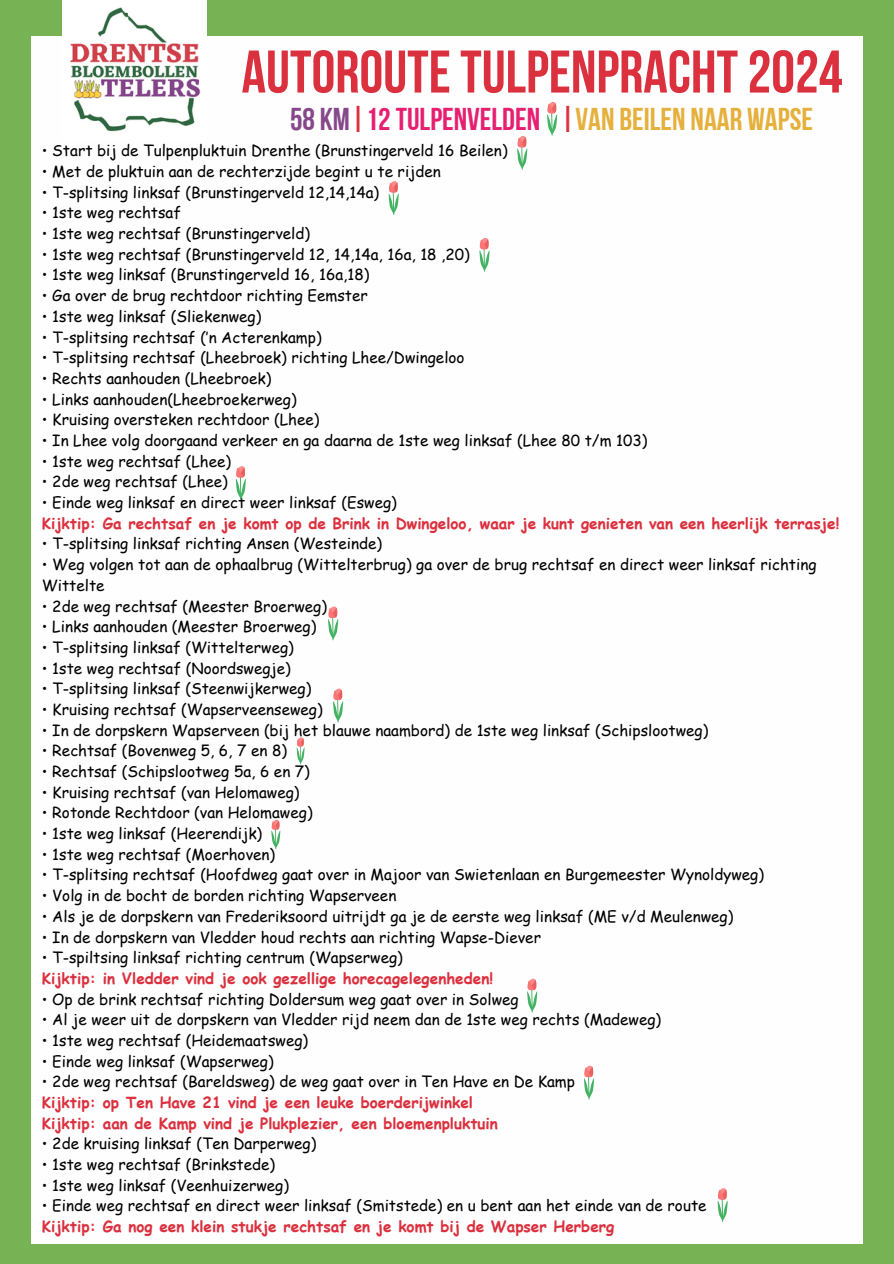
<style>
.page{position:relative;width:894px;height:1264px;background:#fff}
.page>*{position:absolute;margin:0;border:0;box-sizing:border-box;transform-origin:0 0}
.t1{font:60px "Bebas Neue Cyrillic";color:#db303e}
.t2{font:31.5px "Bebas Neue Cyrillic";color:#e5b03c}
.t3{font:15.3px/20.7px "Comic Sans MS";color:#000}
.t4{font:700 15.3px "Comic Sans MS";color:#db303e}
.s1{color:#86488b}
.s2{color:#db303e}
.s3{color:#e61f71}
</style>
<div class="page">
<div style="left:0;top:0;width:893px;height:1263px;background:#77b255"></div>
<div style="left:31px;top:36px;width:831px;height:1207px;background:#fefefe"></div>
<img style="left:62px;top:0;width:144px;height:132px">
<svg style="left:388px;top:181px;width:10px;height:34px"></svg>
<svg style="left:517px;top:136px;width:10px;height:34px"></svg>
<svg style="left:479px;top:238px;width:10px;height:33px"></svg>
<svg style="left:236px;top:466px;width:10px;height:34px"></svg>
<svg style="left:328px;top:606px;width:10px;height:34px"></svg>
<svg style="left:333px;top:688px;width:10px;height:34px"></svg>
<svg style="left:296px;top:737px;width:8px;height:27px"></svg>
<svg style="left:271px;top:819px;width:9px;height:30px"></svg>
<svg style="left:527px;top:978px;width:10px;height:34px"></svg>
<svg style="left:584px;top:1065px;width:10px;height:34px"></svg>
<svg style="left:717px;top:1188px;width:10px;height:33px"></svg>
<svg style="left:547px;top:102px;width:10px;height:34px"></svg>
<p class="t1" style="left:241px;top:48px;width:602px">AUTOROUTETULPENPRACHT2024</p>
<p class="t2" style="left:290px;top:107px;width:524px"><span class="s1">58 KM</span><span class="s2">|</span><span class="s3">12 TULPENVELDEN</span> <span class="s2">|</span>VAN BEILEN NAAR WAPSE</p>
<p class="t3" style="left:42px;top:140px;width:467px">• Start bij de Tulpenpluktuin Drenthe (Brunstingerveld 16 Beilen)</p>
<h2 class="t3" style="left:42px;top:160px;width:400px">• Met de pluktuin aan de rechterzijde begint u te rijden</h2>
<p class="t3" style="left:42px;top:181px;width:339px">• T-splitsing linksaf (Brunstingerveld 12,14,14a)</p>
<p class="t3" style="left:42px;top:202px;width:141px">• 1ste weg rechtsaf</p>
<p class="t3" style="left:42px;top:222px;width:269px">• 1ste weg rechtsaf (Brunstingerveld)</p>
<p class="t3" style="left:42px;top:243px;width:429px">• 1ste weg rechtsaf (Brunstingerveld 12, 14,14a, 16a, 18 ,20)</p>
<p class="t3" style="left:42px;top:264px;width:329px">• 1ste weg linksaf (Brunstingerveld 16, 16a,18)</p>
<p class="t3" style="left:42px;top:284px;width:327px">• Ga over de brug rechtdoor richting Eemster</p>
<p class="t3" style="left:42px;top:305px;width:221px">• 1ste weg linksaf (Sliekenweg)</p>
<p class="t3" style="left:42px;top:326px;width:281px">• T-splitsing rechtsaf (’n Acterenkamp)</p>
<p class="t3" style="left:42px;top:347px;width:424px">• T-splitsing rechtsaf (Lheebroek) richting Lhee/Dwingeloo</p>
<p class="t3" style="left:42px;top:367px;width:231px">• Rechts aanhouden (Lheebroek)</p>
<p class="t3" style="left:42px;top:388px;width:256px">• Links aanhouden(Lheebroekerweg)</p>
<p class="t3" style="left:42px;top:409px;width:279px">• Kruising oversteken rechtdoor (Lhee)</p>
<p class="t3" style="left:42px;top:429px;width:607px">• In Lhee volg doorgaand verkeer en ga daarna de 1ste weg linksaf (Lhee 80 t/m 103)</p>
<p class="t3" style="left:42px;top:450px;width:191px">• 1ste weg rechtsaf (Lhee)</p>
<p class="t3" style="left:42px;top:471px;width:187px">• 2de weg rechtsaf (Lhee)</p>
<p class="t3" style="left:42px;top:491px;width:356px">• Einde weg linksaf en direct weer linksaf (Esweg)</p>
<p class="t4" style="left:42px;top:512px;width:798px">Kijktip: Ga rechtsaf en je komt op de Brink in Dwingeloo, waar je kunt genieten van een heerlijk terrasje!</p>
<p class="t3" style="left:42px;top:533px;width:342px">• T-splitsing linksaf richting Ansen (Westeinde)</p>
<p class="t3" style="left:42px;top:553px;width:776px">• Weg volgen tot aan de ophaalbrug (Wittelterbrug) ga over de brug rechtsaf en direct weer linksaf richting<br>Wittelte</p>
<p class="t3" style="left:42px;top:595px;width:286px">• 2de weg rechtsaf (Meester Broerweg)</p>
<p class="t3" style="left:42px;top:615px;width:276px">• Links aanhouden (Meester Broerweg)</p>
<p class="t3" style="left:42px;top:636px;width:253px">• T-splitsing linksaf (Wittelterweg)</p>
<p class="t3" style="left:42px;top:657px;width:250px">• 1ste weg rechtsaf (Noordswegje)</p>
<p class="t3" style="left:42px;top:677px;width:271px">• T-splitsing linksaf (Steenwijkerweg)</p>
<p class="t3" style="left:42px;top:698px;width:282px">• Kruising rechtsaf (Wapserveenseweg)</p>
<p class="t3" style="left:42px;top:719px;width:667px">• In de dorpskern Wapserveen (bij het blauwe naambord) de 1ste weg linksaf (Schipslootweg)</p>
<p class="t3" style="left:42px;top:739px;width:246px">• Rechtsaf (Bovenweg 5, 6, 7 en 8)</p>
<p class="t3" style="left:42px;top:760px;width:269px">• Rechtsaf (Schipslootweg 5a, 6 en 7)</p>
<p class="t3" style="left:42px;top:781px;width:259px">• Kruising rechtsaf (van Helomaweg)</p>
<p class="t3" style="left:42px;top:801px;width:272px">• Rotonde Rechtdoor (van Helomaweg)</p>
<p class="t3" style="left:42px;top:822px;width:222px">• 1ste weg linksaf (Heerendijk)</p>
<p class="t3" style="left:42px;top:843px;width:235px">• 1ste weg rechtsaf (Moerhoven)</p>
<p class="t3" style="left:42px;top:863px;width:723px">• T-splitsing rechtsaf (Hoofdweg gaat over in Majoor van Swietenlaan en Burgemeester Wynoldyweg)</p>
<p class="t3" style="left:42px;top:884px;width:356px">• Volg in de bocht de borden richting Wapserveen</p>
<p class="t3" style="left:42px;top:905px;width:692px">• Als je de dorpskern van Frederiksoord uitrijdt ga je de eerste weg linksaf (ME v/d Meulenweg)</p>
<p class="t3" style="left:42px;top:925px;width:500px">• In de dorpskern van Vledder houd rechts aan richting Wapse-Diever</p>
<p class="t3" style="left:42px;top:946px;width:362px">• T-spiltsing linksaf richting centrum (Wapserweg)</p>
<p class="t4" style="left:42px;top:967px;width:452px">Kijktip: in Vledder vind je ook gezellige horecagelegenheden!</p>
<p class="t3" style="left:42px;top:988px;width:478px">• Op de brink rechtsaf richting Doldersum weg gaat over in Solweg</p>
<p class="t3" style="left:42px;top:1008px;width:620px">• Al je weer uit de dorpskern van Vledder rijd neem dan de 1ste weg rechts (Madeweg)</p>
<p class="t3" style="left:42px;top:1029px;width:268px">• 1ste weg rechtsaf (Heidemaatsweg)</p>
<p class="t3" style="left:42px;top:1050px;width:233px">• Einde weg linksaf (Wapserweg)</p>
<p class="t3" style="left:42px;top:1070px;width:534px">• 2de weg rechtsaf (Bareldsweg) de weg gaat over in Ten Have en De Kamp</p>
<p class="t4" style="left:42px;top:1091px;width:432px">Kijktip: op Ten Have 21 vind je een leuke boerderijwinkel</p>
<p class="t4" style="left:42px;top:1111px;width:457px">Kijktip: aan de Kamp vind je Plukplezier, een bloemenpluktuin</p>
<p class="t3" style="left:42px;top:1132px;width:276px">• 2de kruising linksaf (Ten Darperweg)</p>
<p class="t3" style="left:42px;top:1153px;width:235px">• 1ste weg rechtsaf (Brinkstede)</p>
<p class="t3" style="left:42px;top:1174px;width:249px">• 1ste weg linksaf (Veenhuizerweg)</p>
<p class="t3" style="left:42px;top:1194px;width:666px">• Einde weg rechtsaf en direct weer linksaf (Smitstede) en u bent aan het einde van de route</p>
<p class="t4" style="left:42px;top:1215px;width:574px">Kijktip: Ga nog een klein stukje rechtsaf en je komt bij de Wapser Herberg</p>
</div>
